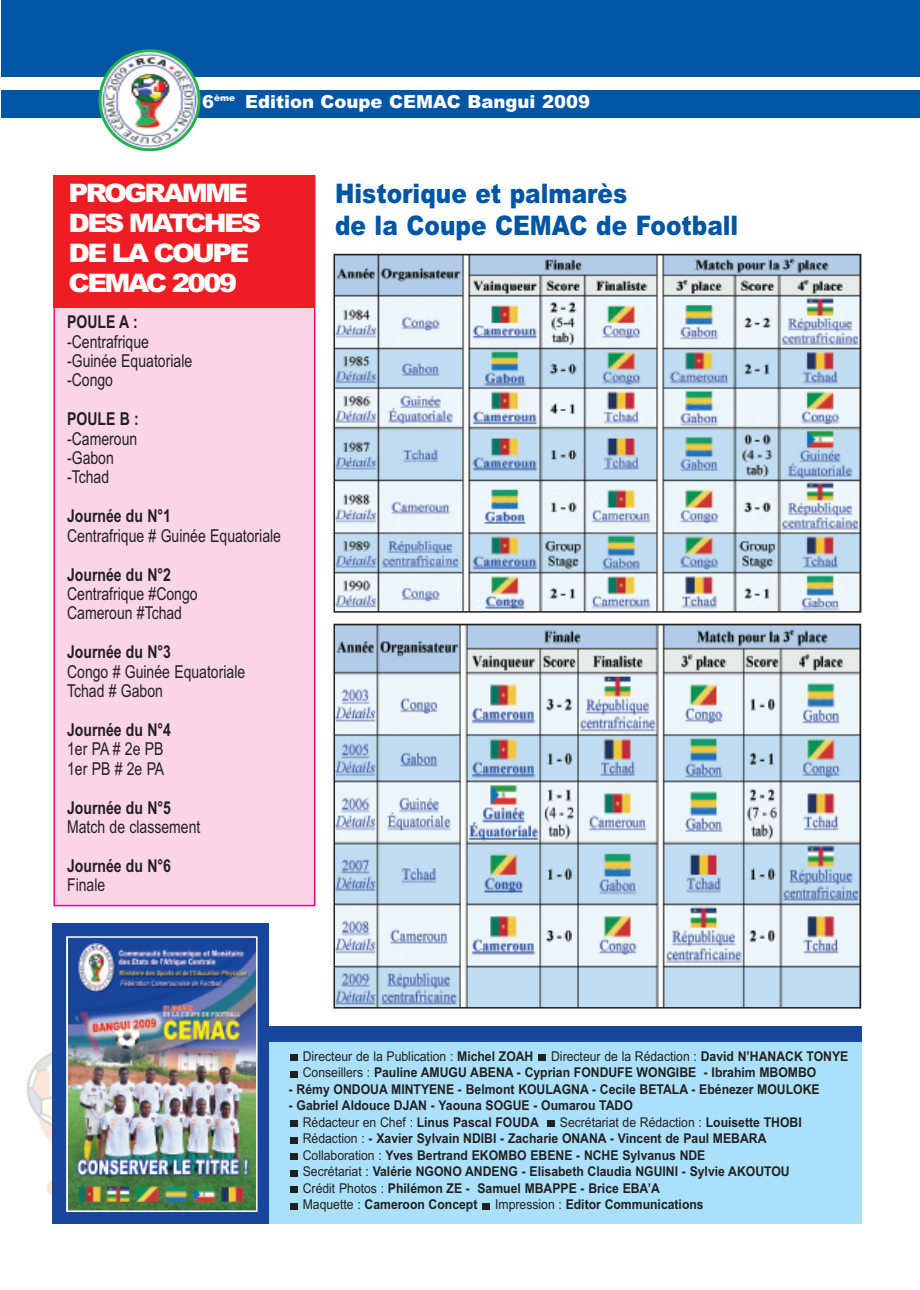
<style>
.page{position:relative;width:920px;height:1290px;background:#fff}
.page>*{position:absolute;margin:0;border:0;box-sizing:border-box;transform-origin:0 0}
.t1{font:900 27px/32.4px "Arial";color:#0155a5;scale:.86 1}
.t2{font:900 25.5px/30px "Arial";letter-spacing:-.1em;color:#fff;scale:1.08 1}
.t3{font:900 18px "Arial";color:#fff}
.t4{font:17.85px/19.4px "Arial";color:#231f20;scale:.79 1}
.t5{font:700 17.85px "Arial";color:#231f20;scale:.79 1}
.t6{font:700 13.5px/16.5px "Arial";color:#231f20;scale:.9 1}
.t7{font:13.5px "Arial";color:#231f20;scale:.9 1}
.s1{font-weight:400}
.s2{font-weight:700}
</style>
<div class="page">
<div style="left:906px;top:1px;width:14px;height:117px;background:#0155a5"></div>
<div style="left:906px;top:77px;width:14px;height:13px;background:#fff"></div>
<img style="left:27px;top:1042px;width:26px;height:163px">
<div style="left:1px;top:1px;width:905px;height:117px;background:#0155a5"></div>
<div style="left:1px;top:77px;width:905px;height:13px;background:#fff"></div>
<img style="left:99px;top:49px;width:102px;height:102px">
<img style="left:336px;top:257px;width:522px;height:353px">
<div style="left:333px;top:254px;width:528px;height:359px;border:2px solid #231f20"></div>
<img style="left:336px;top:627px;width:522px;height:378px">
<div style="left:333px;top:624px;width:528px;height:384px;border:2px solid #231f20"></div>
<div style="left:99px;top:1033px;width:763px;height:190px;background:#aae0f9"></div>
<div style="left:264px;top:1026px;width:598px;height:16px;background:#18469d"></div>
<div style="left:53px;top:923px;width:216px;height:301px;background:#18469d"></div>
<div style="left:483px;top:1203px;width:7px;height:6px;background:#231f20"></div>
<div style="left:290px;top:1203px;width:8px;height:6px;background:#231f20"></div>
<div style="left:290px;top:1186px;width:8px;height:7px;background:#231f20"></div>
<div style="left:290px;top:1170px;width:8px;height:6px;background:#231f20"></div>
<div style="left:290px;top:1153px;width:8px;height:7px;background:#231f20"></div>
<div style="left:290px;top:1137px;width:8px;height:6px;background:#231f20"></div>
<div style="left:547px;top:1120px;width:8px;height:7px;background:#231f20"></div>
<div style="left:290px;top:1120px;width:8px;height:7px;background:#231f20"></div>
<div style="left:290px;top:1071px;width:8px;height:6px;background:#231f20"></div>
<div style="left:539px;top:1054px;width:7px;height:7px;background:#231f20"></div>
<div style="left:290px;top:1054px;width:8px;height:7px;background:#231f20"></div>
<img style="left:69px;top:942px;width:186px;height:267px">
<div style="left:66px;top:936px;width:192px;height:276px;border:2px solid #fff"></div>
<div style="left:54px;top:176px;width:261px;height:729px;background:#fad5e5"></div>
<div style="left:54px;top:175px;width:261px;height:731px;border:2px solid #ed028c"></div>
<div style="left:54px;top:175px;width:261px;height:133px;background:#ee1d23"></div>
<h3 class="t3" style="left:202px;top:91px;width:390px">6<sup>ème</sup> Edition Coupe CEMAC Bangui 2009</h3>
<h2 class="t2" style="left:69px;top:179px;width:180px">PROGRAMME<br>DES MATCHES<br>DE LA COUPE<br>CEMAC 2009</h2>
<h3 class="t5" style="left:67px;top:311px;width:91px">POULE A :</h3>
<h3 class="t4" style="left:67px;top:332px;width:160px">-Centrafrique -Guinée Equatoriale -Congo</h3>
<h3 class="t5" style="left:67px;top:409px;width:92px">POULE B :</h3>
<h3 class="t4" style="left:67px;top:429px;width:90px">-Cameroun -Gabon -Tchad</h3>
<h3 class="t5" style="left:67px;top:506px;width:133px">Journée du N°1</h3>
<h3 class="t4" style="left:67px;top:526px;width:272px">Centrafrique # Guinée Equatoriale</h3>
<h3 class="t5" style="left:67px;top:564px;width:133px">Journée du N°2</h3>
<h3 class="t4" style="left:67px;top:584px;width:167px">Centrafrique #Congo<br>Cameroun #Tchad</h3>
<h3 class="t5" style="left:67px;top:642px;width:133px">Journée du N°3</h3>
<h3 class="t4" style="left:67px;top:662px;width:227px">Congo # Guinée Equatoriale<br>Tchad # Gabon</h3>
<h3 class="t5" style="left:67px;top:719px;width:133px">Journée du N°4</h3>
<h3 class="t4" style="left:67px;top:739px;width:125px">1er PA # 2e PB<br>1er PB # 2e PA</h3>
<h3 class="t5" style="left:67px;top:797px;width:133px">Journée du N°5</h3>
<h3 class="t4" style="left:67px;top:817px;width:170px">Match de classement</h3>
<h3 class="t5" style="left:67px;top:855px;width:133px">Journée du N°6</h3>
<h3 class="t4" style="left:67px;top:875px;width:50px">Finale</h3>
<h1 class="t1" style="left:335px;top:177px;width:470px">Historique et palmarès<br>de la Coupe CEMAC de Football</h1>
<p class="t6" style="left:303px;top:1048px;width:608px;text-indent:248px"><span class="s1">Directeur de la Rédaction :</span> David N’HANACK TONYE<br><span class="s1">Conseillers :</span> Pauline AMUGU ABENA - Cyprian FONDUFE WONGIBE - Ibrahim MBOMBO</p>
<p class="t6" style="left:289px;top:1081px;width:591px">- Rémy ONDOUA MINTYENE - Belmont KOULAGNA - Cecile BETALA - Ebénezer MOULOKE</p>
<p class="t6" style="left:303px;top:1097px;width:368px;text-indent:-14px">- Gabriel Aldouce DJAN - Yaouna SOGUE - Oumarou TADO<br><span class="s1">Rédacteur en Chef :</span> Linus Pascal FOUDA</p>
<p class="t7" style="left:303px;top:1048px;width:258px">Directeur de la Publication : <span class="s2">Michel ZOAH</span></p>
<p class="t6" style="left:303px;top:1114px;width:556px;text-indent:257px"><span class="s1">Secrétariat de Rédaction :</span> Louisette THOBI <span class="s1">Rédaction :</span> - Xavier Sylvain NDIBI - Zacharie ONANA - Vincent de Paul MEBARA <span class="s1">Collaboration :</span> Yves Bertrand EKOMBO EBENE - NCHE Sylvanus NDE<br><span class="s1">Secrétariat :</span> Valérie NGONO ANDENG - Elisabeth Claudia NGUINI - Sylvie AKOUTOU <span class="s1">Crédit Photos :</span> Philémon ZE - Samuel MBAPPE - Brice EBA’A<br><span class="s1">Maquette :</span> Cameroon Concept</p>
<p class="t6" style="left:495px;top:1196px;width:233px"><span class="s1">Impression :</span> Editor Communications</p>
</div>
